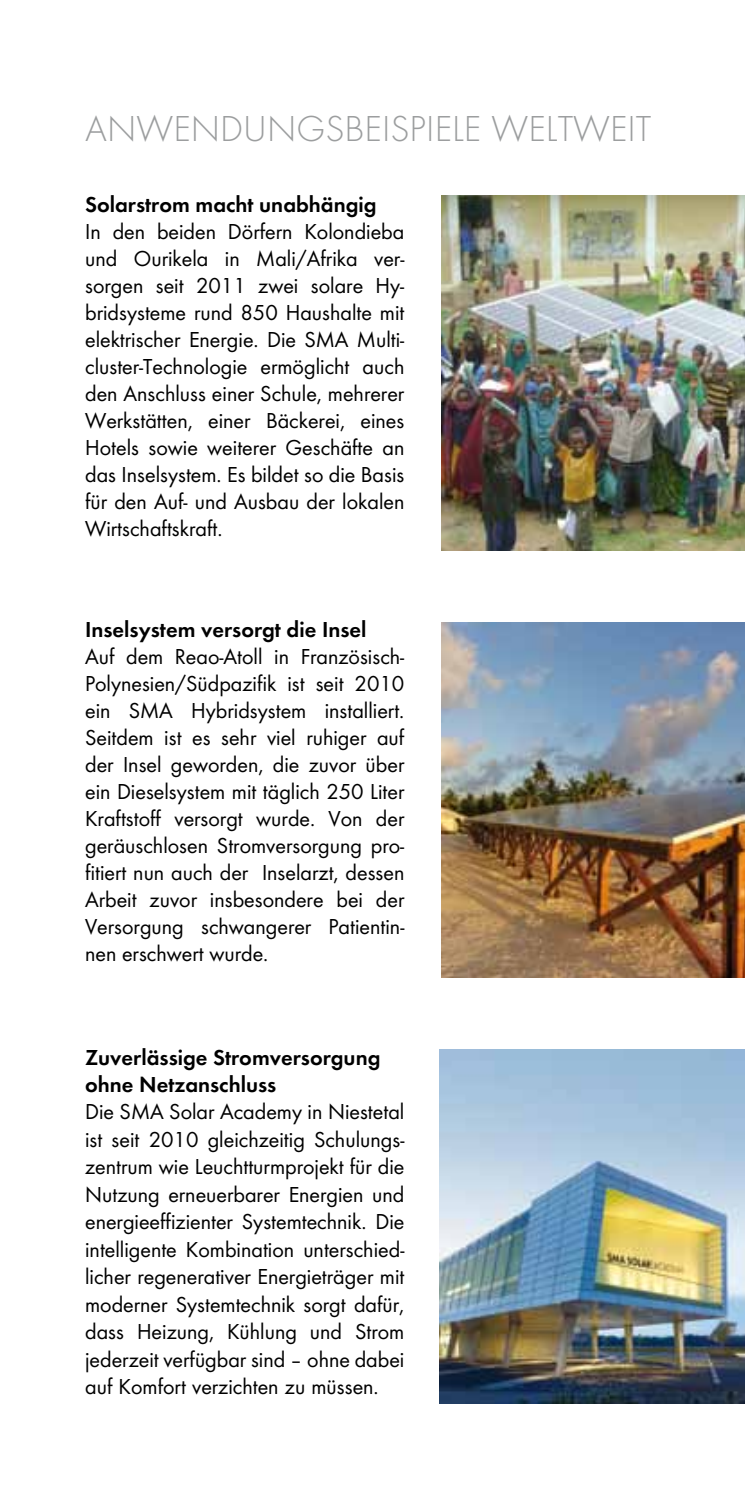
<style>
.page{position:relative;width:745px;height:1489px;background:#fff}
.page>*{position:absolute;margin:0;border:0;box-sizing:border-box;transform-origin:0 0}
.t1{font:37.5px "SMA Futura Global Light";color:#9c9e9f}
.t2{font:22.5px/27px "SMA Futura Global";color:#000;text-align:justify}
.t3{font:600 22.5px/27px "SMA Futura Global";color:#000}
</style>
<div class="page">
<img style="left:441px;top:196px;width:303px;height:354px">
<img style="left:441px;top:622px;width:303px;height:355px">
<img style="left:439px;top:1049px;width:305px;height:354px">
<h1 class="t1" style="left:85px;top:106px;width:567px">ANWENDUNGSBEISPIELE WELTWEIT</h1>
<p class="t3" style="left:85px;top:190px;width:293px">Solarstrom macht unabhängig</p>
<p class="t2" style="left:85px;top:217px;width:320px">In den beiden Dörfern Kolondieba und Ourikela in Mali/Afrika ver&shy;sorgen seit 2011 zwei solare Hy&shy;bridsysteme rund 850 Haushalte mit elektrischer Energie. Die SMA Multi&shy;cluster-Technologie ermöglicht auch den Anschluss einer Schule, mehrerer Werkstätten, einer Bäckerei, eines Hotels sowie weiterer Geschäfte an das Inselsystem. Es bildet so die Basis für den Auf- und Ausbau der lokalen Wirtschaftskraft.</p>
<p class="t3" style="left:85px;top:615px;width:283px">Inselsystem versorgt die Insel</p>
<p class="t2" style="left:85px;top:642px;width:320px">Auf dem Reao-Atoll in Französisch-Polynesien/Südpazifik ist seit 2010 ein SMA Hybridsystem installiert.<br>Seitdem ist es sehr viel ruhiger auf der Insel geworden, die zuvor über ein Dieselsystem mit täglich 250 Liter Kraftstoff versorgt wurde. Von der geräuschlosen Stromversorgung pro&shy;fitiert nun auch der Inselarzt, dessen Arbeit zuvor insbesondere bei der Versorgung schwangerer Patientin&shy;nen erschwert wurde.</p>
<p class="t3" style="left:85px;top:1043px;width:296px">Zuverlässige Stromversorgung ohne Netzanschluss</p>
<p class="t2" style="left:85px;top:1097px;width:320px">Die SMA Solar Academy in Niestetal ist seit 2010 gleichzeitig Schulungs&shy;zentrum wie Leuchtturmprojekt für die Nutzung erneuerbarer Energien und energieeffizienter Systemtechnik. Die intelligente Kombination unterschied&shy;licher regenerativer Energieträger mit moderner Systemtechnik sorgt dafür, dass Heizung, Kühlung und Strom jederzeit verfügbar sind – ohne dabei auf Komfort verzichten zu müssen.</p>
</div>
